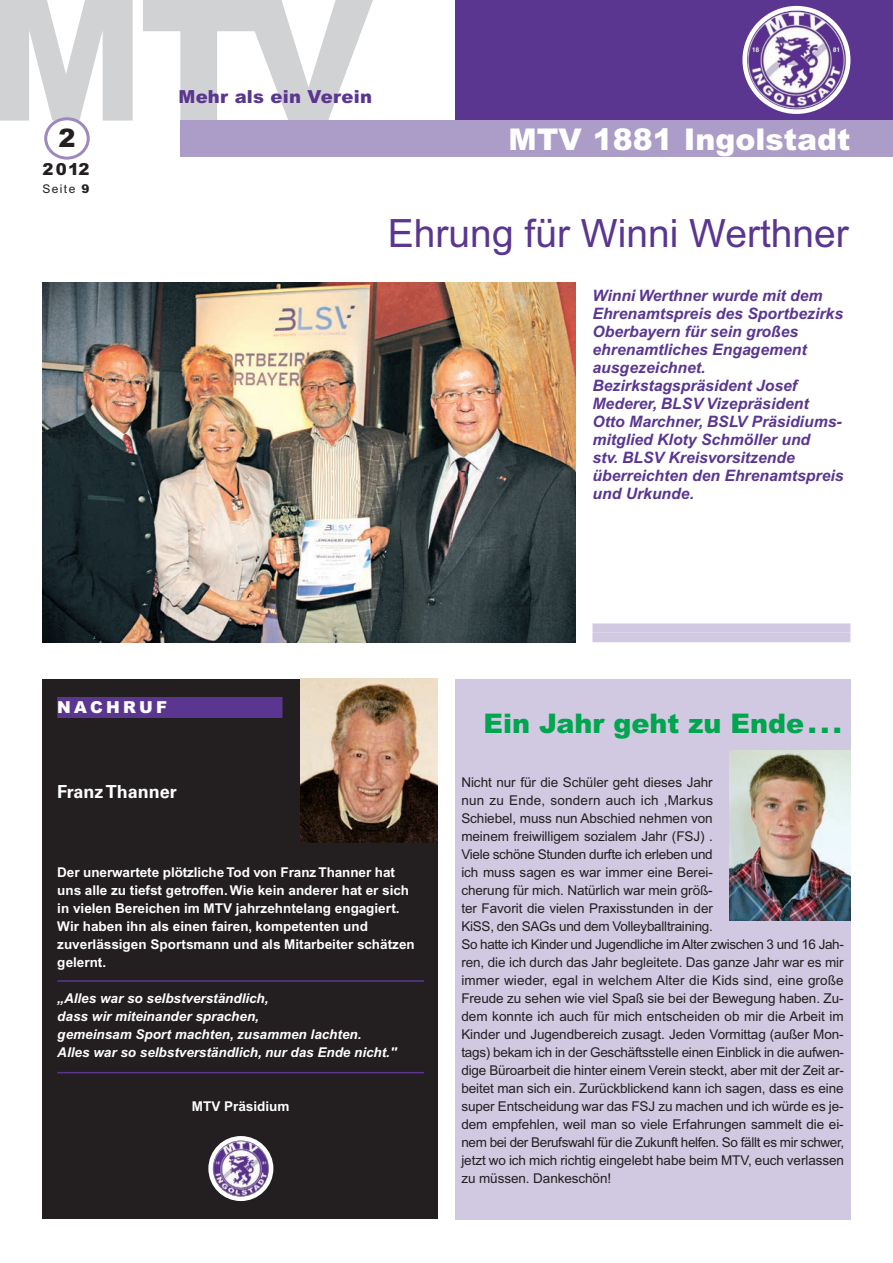
<style>
.page{position:relative;width:893px;height:1263px;background:#fff}
.page>*{position:absolute;margin:0;border:0;box-sizing:border-box;transform-origin:0 0}
.t1{font:39px "Arial";color:#5a3690}
.t2{font:900 30px "Arial";color:#fff}
.t3{font:900 27px "Arial";color:#00a54f}
.t4{font:900 25.5px "Arial";color:#231f20}
.t5{font:900 18px "Arial";letter-spacing:.015em;color:#5a3690}
.t6{font:700 18px "Univers LT";color:#fff}
.t7{font:900 16.5px "Arial";letter-spacing:.195em;color:#fff}
.t8{font:900 16.5px "Arial";color:#231f20}
.t9{font:italic 700 15.75px/18px "Arial";color:#5a3690}
.t10{font:13.5px/18px "Arial";letter-spacing:-.005em;color:#231f20}
.t11{font:700 13.5px/18px "Arial";color:#fff}
.t12{font:italic 700 13.5px/18px "Arial";color:#fff}
.t13{font:12px "Arial";letter-spacing:.115em;color:#231f20}
.s1{font-weight:900}
</style>
<div class="page">
<div style="left:455px;top:0;width:438px;height:121px;background:#5a3690"></div>
<svg style="left:143px;top:0;width:234px;height:121px"></svg>
<svg style="left:0;top:0;width:133px;height:160px"></svg>
<svg style="left:742px;top:6px;width:108px;height:108px"></svg>
<img style="left:43px;top:282px;width:532px;height:360px">
<div style="left:592px;top:623px;width:258px;height:9px;background:#d1c8e1"></div>
<div style="left:592px;top:632px;width:258px;height:10px;background:#d1c8e1"></div>
<div style="left:43px;top:679px;width:395px;height:540px;background:#231f20"></div>
<div style="left:57px;top:697px;width:225px;height:21px;background:#5a3690"></div>
<hr style="left:57px;top:980px;width:367px;height:2px;background:#5a3690">
<hr style="left:57px;top:1072px;width:367px;height:1px;background:#5a3690">
<svg style="left:208px;top:1136px;width:65px;height:65px"></svg>
<img style="left:300px;top:679px;width:138px;height:164px">
<div style="left:455px;top:679px;width:395px;height:540px;background:#d1c8e1"></div>
<img style="left:730px;top:751px;width:121px;height:170px">
<div style="left:180px;top:121px;width:713px;height:36px;background:#ac9cc8"></div>
<h3 class="t4" style="left:58px;top:122px;width:19px">2</h3>
<p class="t8" style="left:43px;top:159px;width:48px">2012</p>
<p class="t13" style="left:43px;top:184px;width:48px">Seite <span class="s1">9</span></p>
<h3 class="t5" style="left:179px;top:85px;width:195px">Mehr als ein Verein</h3>
<h2 class="t2" style="left:508px;top:120px;width:343px">MTV 1881 Ingolstadt</h2>
<h1 class="t1" style="left:388px;top:219px;width:462px">Ehrung für Winni Werthner</h1>
<p class="t9" style="left:592px;top:286px;width:253px">Winni Werthner wurde mit dem<br>Ehrenamtspreis des Sportbezirks<br>Oberbayern für sein großes ehrenamtliches Engagement ausgezeichnet.<br>Bezirkstagspräsident Josef<br>Mederer, BLSV Vizepräsident<br>Otto Marchner, BSLV Präsidiums - mitglied Kloty Schmöller und<br>stv. BLSV Kreisvorsitzende überreichten den Ehrenamtspreis und Urkunde.</p>
<p class="t7" style="left:57px;top:697px;width:111px">NACHRUF</p>
<h3 class="t3" style="left:484px;top:706px;width:360px">Ein Jahr geht zu Ende...</h3>
<h3 class="t6" style="left:57px;top:784px;width:121px">Franz Thanner</h3>
<p class="t11" style="left:57px;top:863px;width:359px">Der unerwartete plötzliche Tod von Franz Thanner hat uns alle zu tiefst getroffen. Wie kein anderer hat er sich in vielen Bereichen im MTV jahrzehntelang engagiert.<br>Wir haben ihn als einen fairen, kompetenten und zuverlässigen Sportsmann und als Mitarbeiter schätzen gelernt.</p>
<p class="t12" style="left:57px;top:989px;width:341px">„Alles war so selbstverständlich,<br>dass wir miteinander sprachen,<br>gemeinsam Sport machten, zusammen lachten.<br>Alles war so selbstverständlich, nur das Ende nicht."</p>
<p class="t11" style="left:192px;top:1097px;width:99px">MTV Präsidium</p>
<p class="t10" style="left:461px;top:774px;width:384px">Nicht nur für die Schüler geht dieses Jahr<br>nun zu Ende, sondern auch ich ,Markus<br>Schiebel, muss nun Abschied nehmen von<br>meinem freiwilligem sozialem Jahr (FSJ) .<br>Viele schöne Stunden durfte ich erleben und<br>ich muss sagen es war immer eine Berei-<br>cherung für mich. Natürlich war mein größ-<br>ter Favorit die vielen Praxisstunden in der<br>KiSS, den SAGs und dem Volleyballtraining.<br>So hatte ich Kinder und Jugendliche im Alter zwischen 3 und 16 Jah&shy;ren, die ich durch das Jahr begleitete. Das ganze Jahr war es mir immer wieder, egal in welchem Alter die Kids sind, eine große Freude zu sehen wie viel Spaß sie bei der Bewegung haben. Zu&shy;dem konnte ich auch für mich entscheiden ob mir die Arbeit im Kinder und Jugendbereich zusagt. Jeden Vormittag (außer Mon&shy;tags) bekam ich in der Geschäftsstelle einen Einblick in die aufwen&shy;dige Büroarbeit die hinter einem Verein steckt, aber mit der Zeit ar&shy;beitet man sich ein. Zurückblickend kann ich sagen, dass es eine super Entscheidung war das FSJ zu machen und ich würde es je&shy;dem empfehlen, weil man so viele Erfahrungen sammelt die ei&shy;nem bei der Berufswahl für die Zukunft helfen. So fällt es mir schwer, jetzt wo ich mich richtig eingelebt habe beim MTV, euch verlassen zu müssen. Dankeschön!</p>
</div>
